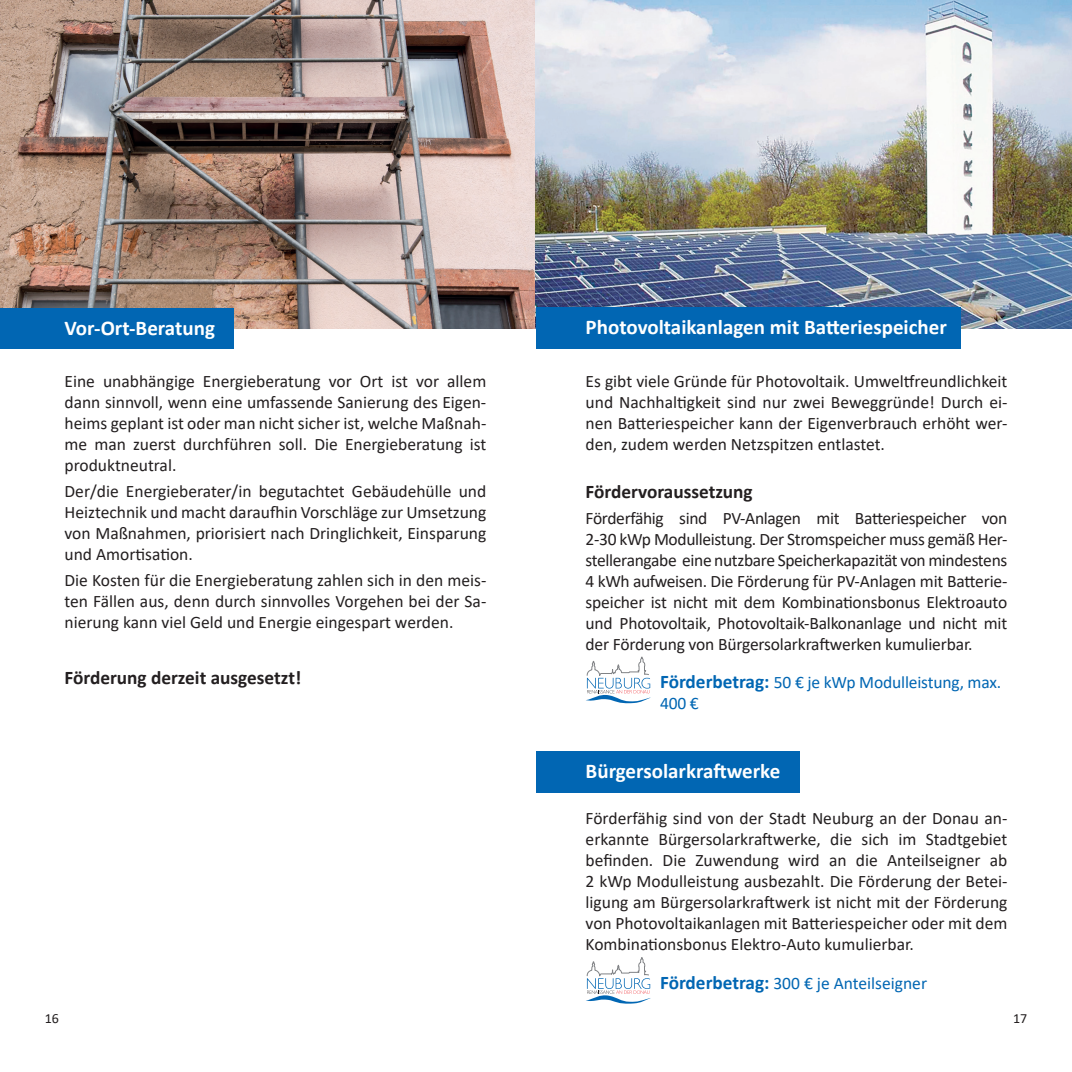
<style>
.page{position:relative;width:1072px;height:1072px;background:#fff}
.page>*{position:absolute;margin:0;border:0;box-sizing:border-box;transform-origin:0 0}
.t1{font:700 21px "Calibri";color:#fff}
.t2{font:700 19.25px "Calibri";color:#231f20}
.t3{font:17.5px/21px "Calibri";color:#231f20;text-align:justify}
.t4{font:17.5px/21px "Calibri";letter-spacing:-.01em;color:#0166b3}
.t5{font:14px "Calibri";color:#231f20}
.s1{font-weight:700;font-size:19.25px}
</style>
<div class="page">
<img style="left:0;top:0;width:536px;height:328px">
<div style="left:0;top:308px;width:233px;height:41px;background:#0166b3"></div>
<div style="left:536px;top:751px;width:263px;height:41px;background:#0166b3"></div>
<img style="left:536px;top:0;width:535px;height:328px">
<div style="left:536px;top:307px;width:424px;height:42px;background:#0166b3"></div>
<svg style="left:586px;top:957px;width:64px;height:47px"></svg>
<svg style="left:586px;top:656px;width:64px;height:48px"></svg>
<p class="t1" style="left:64px;top:313px;width:152px">Vor-Ort-Beratung</p>
<p class="t1" style="left:585px;top:312px;width:363px">Photovoltaikanlagen mit Batteriespeicher</p>
<p class="t3" style="left:64px;top:370px;width:423px">Eine unabhängige Energieberatung vor Ort ist vor allem dann sinnvoll, wenn eine umfassende Sanierung des Eigen&shy;heims geplant ist oder man nicht sicher ist, welche Maßnah&shy;me man zuerst durchführen soll. Die Energieberatung ist produktneutral.</p>
<p class="t3" style="left:64px;top:480px;width:423px">Der/die Energieberater/in begutachtet Gebäudehülle und Heiztechnik und macht daraufhin Vorschläge zur Umsetzung von Maßnahmen, priorisiert nach Dringlichkeit, Einsparung und Amortisation.</p>
<p class="t3" style="left:64px;top:569px;width:423px">Die Kosten für die Energieberatung zahlen sich in den meis&shy;ten Fällen aus, denn durch sinnvolles Vorgehen bei der Sa&shy;nierung kann viel Geld und Energie eingespart werden.</p>
<p class="t2" style="left:64px;top:664px;width:238px">Förderung derzeit ausgesetzt!</p>
<p class="t3" style="left:585px;top:370px;width:423px">Es gibt viele Gründe für Photovoltaik. Umweltfreundlichkeit und Nachhaltigkeit sind nur zwei Beweggründe! Durch ei&shy;nen Batteriespeicher kann der Eigenverbrauch erhöht wer&shy;den, zudem werden Netzspitzen entlastet.</p>
<p class="t2" style="left:585px;top:478px;width:169px">Fördervoraussetzung</p>
<p class="t3" style="left:585px;top:507px;width:423px">Förderfähig sind PV-Anlagen mit Batteriespeicher von 2-30 kWp Modulleistung. Der Stromspeicher muss gemäß Her&shy;stellerangabe eine nutzbare Speicherkapazität von mindestens 4 kWh aufweisen. Die Förderung für PV-Anlagen mit Batterie&shy;speicher ist nicht mit dem Kombinationsbonus Elektroauto und Photovoltaik, Photovoltaik-Balkonanlage und nicht mit der Förderung von Bürgersolarkraftwerken kumulierbar.</p>
<p class="t4" style="left:660px;top:671px;width:343px"><span class="s1">Förderbetrag:</span> 50 € je kWp Modulleistung, max.<br>400 €</p>
<p class="t1" style="left:585px;top:756px;width:196px">Bürgersolarkraftwerke</p>
<p class="t3" style="left:585px;top:807px;width:423px">Förderfähig sind von der Stadt Neuburg an der Donau an&shy;erkannte Bürgersolarkraftwerke, die sich im Stadtgebiet befinden. Die Zuwendung wird an die Anteilseigner ab 2 kWp Modulleistung ausbezahlt. Die Förderung der Betei&shy;ligung am Bürgersolarkraftwerk ist nicht mit der Förderung von Photovoltaikanlagen mit Batteriespeicher oder mit dem Kombinationsbonus Elektro-Auto kumulierbar.</p>
<p class="t4" style="left:660px;top:972px;width:268px"><span class="s1">Förderbetrag:</span> 300 € je Anteilseigner</p>
<p class="t5" style="left:45px;top:1008px;width:16px">16</p>
<p class="t5" style="left:1013px;top:1008px;width:16px">17</p>
</div>
